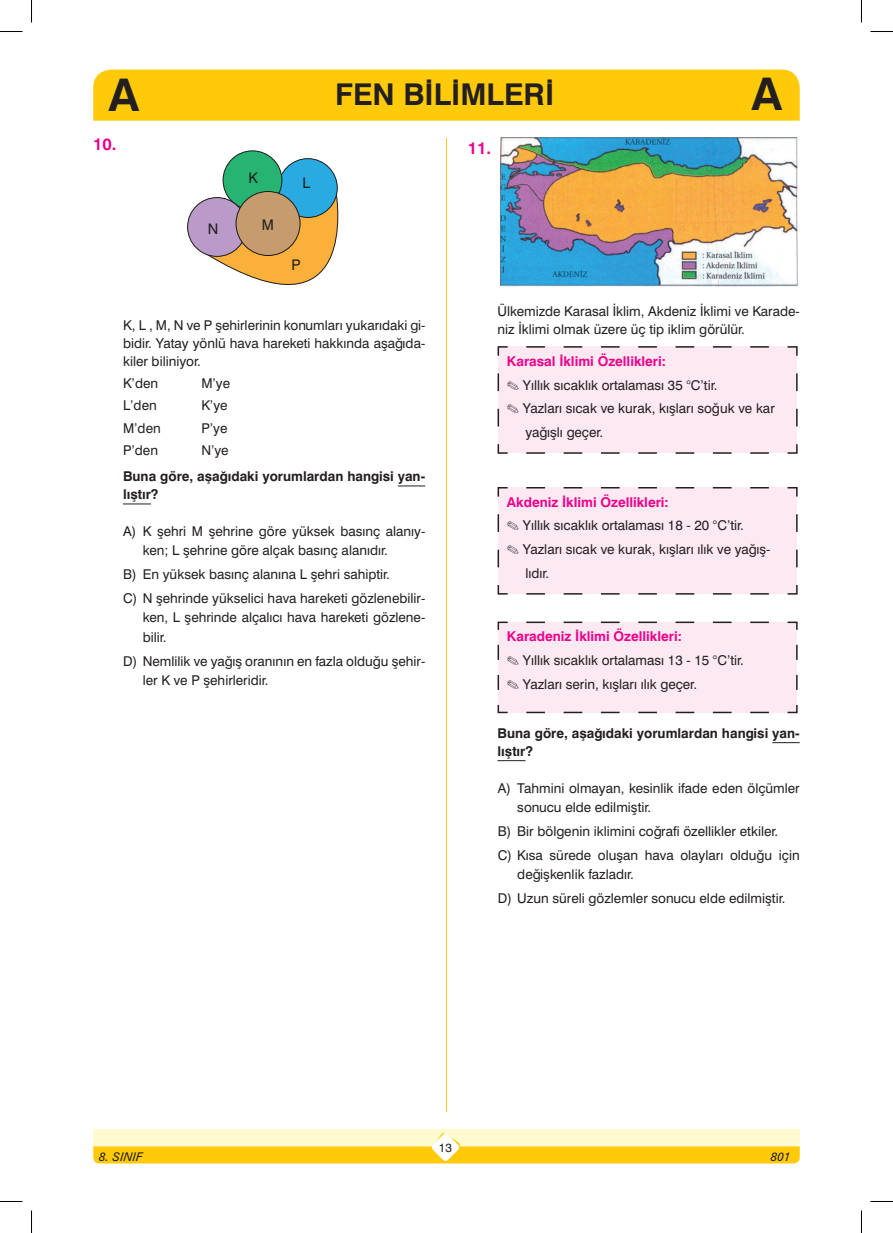
<style>
.page{position:relative;width:893px;height:1233px;background:#fff}
.page>*{position:absolute;margin:0;border:0;box-sizing:border-box;transform-origin:0 0}
.t1{font:45px "Swiss Bold Tr";color:#231f20}
.t2{font:30px "Swiss Bold Tr";color:#231f20}
.Soru_plain{font:16.5px "Swiss Bold Tr";color:#ed028c}
.t3{font:14.7px "Swiss Normal Tr";color:#211e1e}
.Soru_plain-2{font:13.5px/18px "Swiss Normal Tr";color:#231f20}
.ABCDE{font:13.5px/19.5px "Swiss Normal Tr";color:#231f20}
.Soru_Bold{font:13.5px/18px "Swiss Bold Tr";color:#231f20}
.t4{font:13.5px "Swiss Bold Tr";color:#ed028c}
.t5{font:12px "Swiss Italic Tr";color:#231f20}
.t6{font:12px "Swiss Normal Tr";color:#231f20}
.s1{font-family:"Swiss Bold Tr";color:#ed028c}
</style>
<div class="page">
<div style="left:93px;top:70px;width:706px;height:51px;background:#feca0a"></div>
<div style="left:93px;top:1129px;width:706px;height:17px;background:#fffbcf"></div>
<hr style="left:446px;top:138px;width:1px;height:974px;background:#feca0a">
<svg style="left:93px;top:1133px;width:706px;height:30px"></svg>
<svg style="left:397px;top:485px;width:28px;height:1px"></svg>
<svg style="left:123px;top:503px;width:28px;height:1px"></svg>
<svg style="left:207px;top:194px;width:132px;height:91px"></svg>
<div style="left:278px;top:159px;width:59px;height:58px;background:#29aae1;border-radius:50%"></div>
<div style="left:278px;top:158px;width:59px;height:60px;border:1px solid #1b1b19;border-radius:50%"></div>
<div style="left:223px;top:151px;width:59px;height:59px;background:#27b473;border-radius:50%"></div>
<div style="left:223px;top:151px;width:59px;height:59px;border:1px solid #1b1b19;border-radius:50%"></div>
<div style="left:187px;top:197px;width:59px;height:59px;background:#b99ac8;border-radius:50%"></div>
<div style="left:187px;top:197px;width:59px;height:59px;border:1px solid #1b1b19;border-radius:50%"></div>
<div style="left:236px;top:191px;width:64px;height:64px;background:#c69c6e;border-radius:50%"></div>
<div style="left:236px;top:191px;width:64px;height:65px;border:1px solid #1b1b19;border-radius:50%"></div>
<svg style="left:772px;top:742px;width:27px;height:1px"></svg>
<svg style="left:497px;top:760px;width:28px;height:1px"></svg>
<img style="left:500px;top:138px;width:297px;height:149px">
<div style="left:497px;top:346px;width:301px;height:108px;background:#fce9f1"></div>
<div style="left:497px;top:487px;width:301px;height:108px;background:#fce9f1"></div>
<div style="left:497px;top:621px;width:301px;height:93px;background:#fce9f1"></div>
<svg style="left:0;top:31px;width:22px;height:1px"></svg>
<svg style="left:870px;top:31px;width:22px;height:1px"></svg>
<svg style="left:0;top:1201px;width:22px;height:1px"></svg>
<svg style="left:870px;top:1201px;width:22px;height:1px"></svg>
<svg style="left:31px;top:0;width:1px;height:23px"></svg>
<svg style="left:31px;top:1210px;width:1px;height:22px"></svg>
<h1 class="t1" style="left:109px;top:67px;width:32px">A</h1>
<h2 class="t2" style="left:335px;top:76px;width:220px">FEN BİLİMLERİ</h2>
<h1 class="t1" style="left:751px;top:67px;width:32px">A</h1>
<p class="Soru_plain" style="left:93px;top:134px;width:25px">10.</p>
<p class="t3" style="left:208px;top:220px;width:12px">N</p>
<p class="t3" style="left:248px;top:169px;width:11px">K</p>
<p class="t3" style="left:302px;top:174px;width:9px">L</p>
<p class="t3" style="left:262px;top:215px;width:14px">M</p>
<p class="t3" style="left:291px;top:256px;width:11px">P</p>
<p class="Soru_plain-2" style="left:123px;top:316px;width:303px;text-align:justify">K, L , M, N ve P şehirlerinin konumları yukarıdaki gi&shy;bidir. Yatay yönlü hava hareketi hakkında aşağıda&shy;kiler biliniyor.</p>
<p class="Soru_plain-2" style="left:123px;top:374px;width:37px">K’den</p>
<p class="Soru_plain-2" style="left:201px;top:374px;width:30px">M’ye</p>
<p class="Soru_plain-2" style="left:123px;top:396px;width:35px">L’den</p>
<p class="Soru_plain-2" style="left:201px;top:396px;width:28px">K’ye</p>
<p class="Soru_plain-2" style="left:123px;top:419px;width:39px">M’den</p>
<p class="Soru_plain-2" style="left:201px;top:419px;width:28px">P’ye</p>
<p class="Soru_plain-2" style="left:123px;top:441px;width:36px">P’den</p>
<p class="Soru_plain-2" style="left:201px;top:441px;width:29px">N’ye</p>
<p class="Soru_Bold" style="left:123px;top:467px;width:303px">Buna göre, aşağıdaki yorumlardan hangisi yan&shy;lıştır?</p>
<p class="ABCDE" style="left:143px;top:521px;width:284px;text-indent:-20px">A) K şehri M şehrine göre yüksek basınç alanıy&shy;ken; L şehrine göre alçak basınç alanıdır.</p>
<p class="ABCDE" style="left:123px;top:564px;width:268px">B) En yüksek basınç alanına L şehri sahiptir.</p>
<p class="ABCDE" style="left:143px;top:588px;width:284px;text-align:justify;text-indent:-20px">C) N şehrinde yükselici hava hareketi gözlenebilir&shy;ken, L şehrinde alçalıcı hava hareketi gözlene&shy;bilir.</p>
<p class="ABCDE" style="left:143px;top:651px;width:284px;text-indent:-20px">D) Nemlilik ve yağış oranının en fazla olduğu şehir&shy;ler K ve P şehirleridir.</p>
<p class="Soru_plain" style="left:467px;top:138px;width:25px">11.</p>
<p class="Soru_plain-2" style="left:497px;top:302px;width:303px">Ülkemizde Karasal İklim, Akdeniz İklimi ve Karade&shy;niz İklimi olmak üzere üç tip iklim görülür.</p>
<p class="t4" style="left:506px;top:353px;width:160px">Karasal İklimi Özellikleri:</p>
<p class="Soru_plain-2" style="left:506px;top:375px;width:212px">✎ Yıllık sıcaklık ortalaması 35 °C’tir.</p>
<p class="Soru_plain-2" style="left:506px;top:399px;width:269px">✎ Yazları sıcak ve kurak, kışları soğuk ve kar</p>
<p class="Soru_plain-2" style="left:525px;top:423px;width:79px">yağışlı geçer.</p>
<p class="t4" style="left:506px;top:493px;width:163px">Akdeniz İklimi Özellikleri:</p>
<p class="Soru_plain-2" style="left:506px;top:516px;width:238px">✎ Yıllık sıcaklık ortalaması 18 - 20 °C’tir.</p>
<p class="Soru_plain-2" style="left:506px;top:540px;width:265px">✎ Yazları sıcak ve kurak, kışları ılık ve yağış-</p>
<p class="Soru_plain-2" style="left:525px;top:564px;width:25px">lıdır.</p>
<p class="Soru_plain-2" style="left:506px;top:624px;width:238px;line-height:23.7px"><span class="s1">Karadeniz İklimi Özellikleri:<br></span>✎ Yıllık sıcaklık ortalaması 13 - 15 °C’tir. ✎ Yazları serin, kışları ılık geçer.</p>
<p class="Soru_Bold" style="left:497px;top:724px;width:303px">Buna göre, aşağıdaki yorumlardan hangisi yan&shy;lıştır?</p>
<p class="ABCDE" style="left:517px;top:777px;width:284px;text-indent:-20px">A) Tahmini olmayan, kesinlik ifade eden ölçümler sonucu elde edilmiştir.</p>
<p class="ABCDE" style="left:497px;top:821px;width:282px">B) Bir bölgenin iklimini coğrafi özellikler etkiler.</p>
<p class="ABCDE" style="left:517px;top:844px;width:284px;text-indent:-20px">C) Kısa sürede oluşan hava olayları olduğu için değişkenlik fazladır.</p>
<p class="ABCDE" style="left:497px;top:888px;width:289px">D) Uzun süreli gözlemler sonucu elde edilmiştir.</p>
<p class="t6" style="left:438px;top:1140px;width:15px">13</p>
<p class="t5" style="left:99px;top:1148px;width:45px">8. SINIF</p>
<p class="t5" style="left:770px;top:1148px;width:21px">801</p>
</div>
